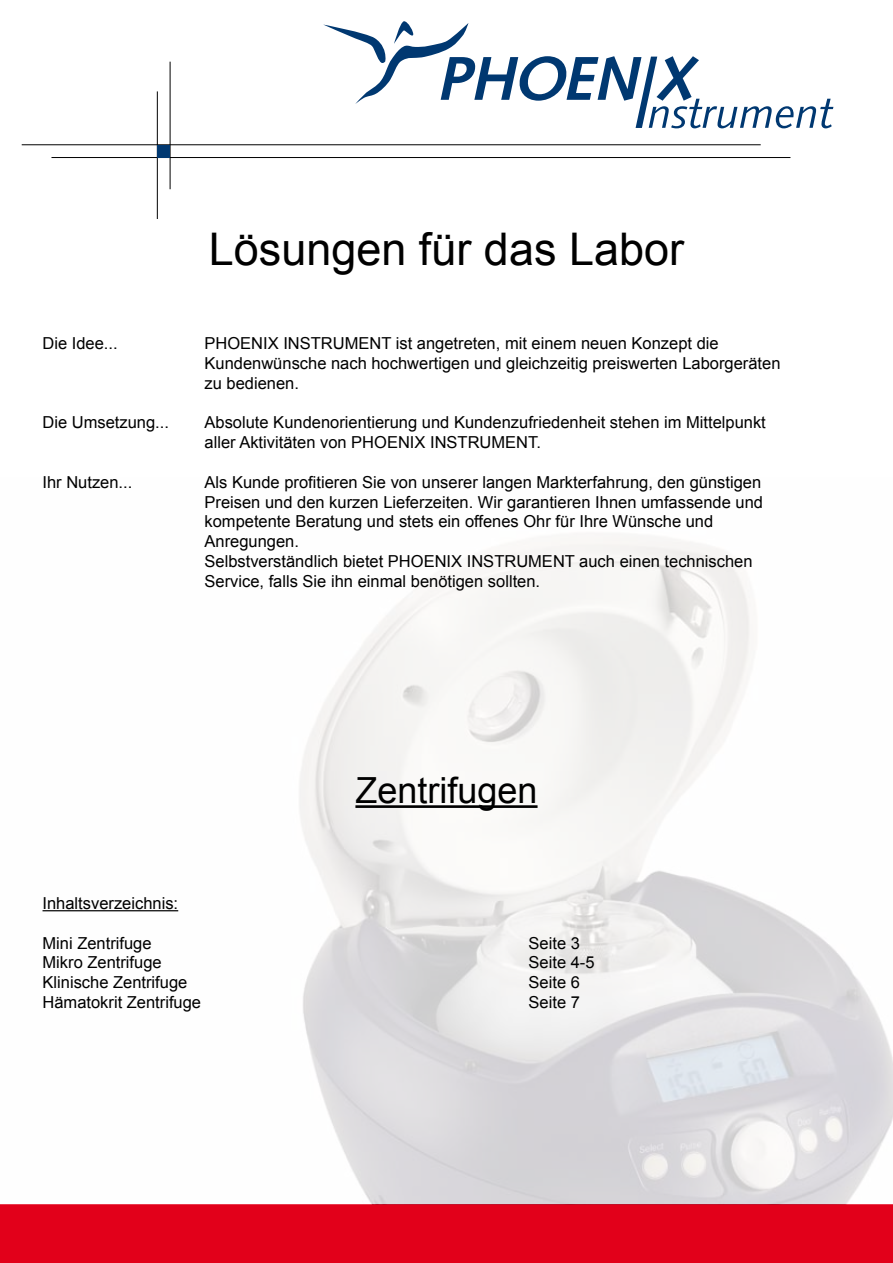
<style>
.page{position:relative;width:893px;height:1263px;background:#fff}
.page>*{position:absolute;margin:0;border:0;box-sizing:border-box;transform-origin:0 0}
.t1{font:45px "Arial";color:#000}
.t2{font:36px "Arial";color:#000}
.t3{font:16.5px/19.8px "Arial";color:#000}
</style>
<div class="page">
<hr style="left:22px;top:144px;width:739px;height:1px;background:#000">
<hr style="left:51px;top:157px;width:739px;height:1px;background:#000">
<hr style="left:170px;top:62px;width:1px;height:127px;background:#000">
<hr style="left:157px;top:91px;width:1px;height:128px;background:#000">
<div style="left:158px;top:145px;width:12px;height:12px;background:#003871"></div>
<svg style="left:323px;top:21px;width:510px;height:107px"></svg>
<div style="left:0;top:1204px;width:893px;height:59px;background:#e2001a"></div>
<img style="left:42px;top:537px;width:851px;height:667px">
<hr style="left:355px;top:805px;width:183px;height:3px;background:#000">
<hr style="left:43px;top:910px;width:135px;height:1px;background:#000">
<h1 class="t1" style="left:209px;top:219px;width:477px">Lösungen für das Labor</h1>
<p class="t3" style="left:43px;top:334px;width:77px">Die Idee...</p>
<p class="t3" style="left:205px;top:334px;width:577px">PHOENIX INSTRUMENT ist angetreten, mit einem neuen Konzept die<br>Kundenwünsche nach hochwertigen und gleichzeitig preiswerten Laborgeräten zu bedienen.</p>
<p class="t3" style="left:43px;top:413px;width:128px">Die Umsetzung...</p>
<p class="t3" style="left:205px;top:413px;width:563px">Absolute Kundenorientierung und Kundenzufriedenheit stehen im Mittelpunkt aller Aktivitäten von PHOENIX INSTRUMENT.</p>
<p class="t3" style="left:43px;top:472px;width:91px">Ihr Nutzen...</p>
<p class="t3" style="left:205px;top:472px;width:560px">Als Kunde profitieren Sie von unserer langen Markterfahrung, den günstigen Preisen und den kurzen Lieferzeiten. Wir garantieren Ihnen umfassende und kompetente Beratung und stets ein offenes Ohr für Ihre Wünsche und Anregungen.<br>Selbstverständlich bietet PHOENIX INSTRUMENT auch einen technischen Service, falls Sie ihn einmal benötigen sollten.</p>
<h2 class="t2" style="left:355px;top:766px;width:184px">Zentrifugen</h2>
<p class="t3" style="left:43px;top:893px;width:137px">Inhaltsverzeichnis:</p>
<p class="t3" style="left:43px;top:933px;width:111px">Mini Zentrifuge</p>
<p class="t3" style="left:529px;top:933px;width:53px">Seite 3</p>
<p class="t3" style="left:43px;top:953px;width:121px">Mikro Zentrifuge</p>
<p class="t3" style="left:529px;top:953px;width:68px">Seite 4-5</p>
<p class="t3" style="left:43px;top:973px;width:146px">Klinische Zentrifuge</p>
<p class="t3" style="left:529px;top:973px;width:53px">Seite 6</p>
<p class="t3" style="left:43px;top:992px;width:160px">Hämatokrit Zentrifuge</p>
<p class="t3" style="left:529px;top:992px;width:53px">Seite 7</p>
</div>
